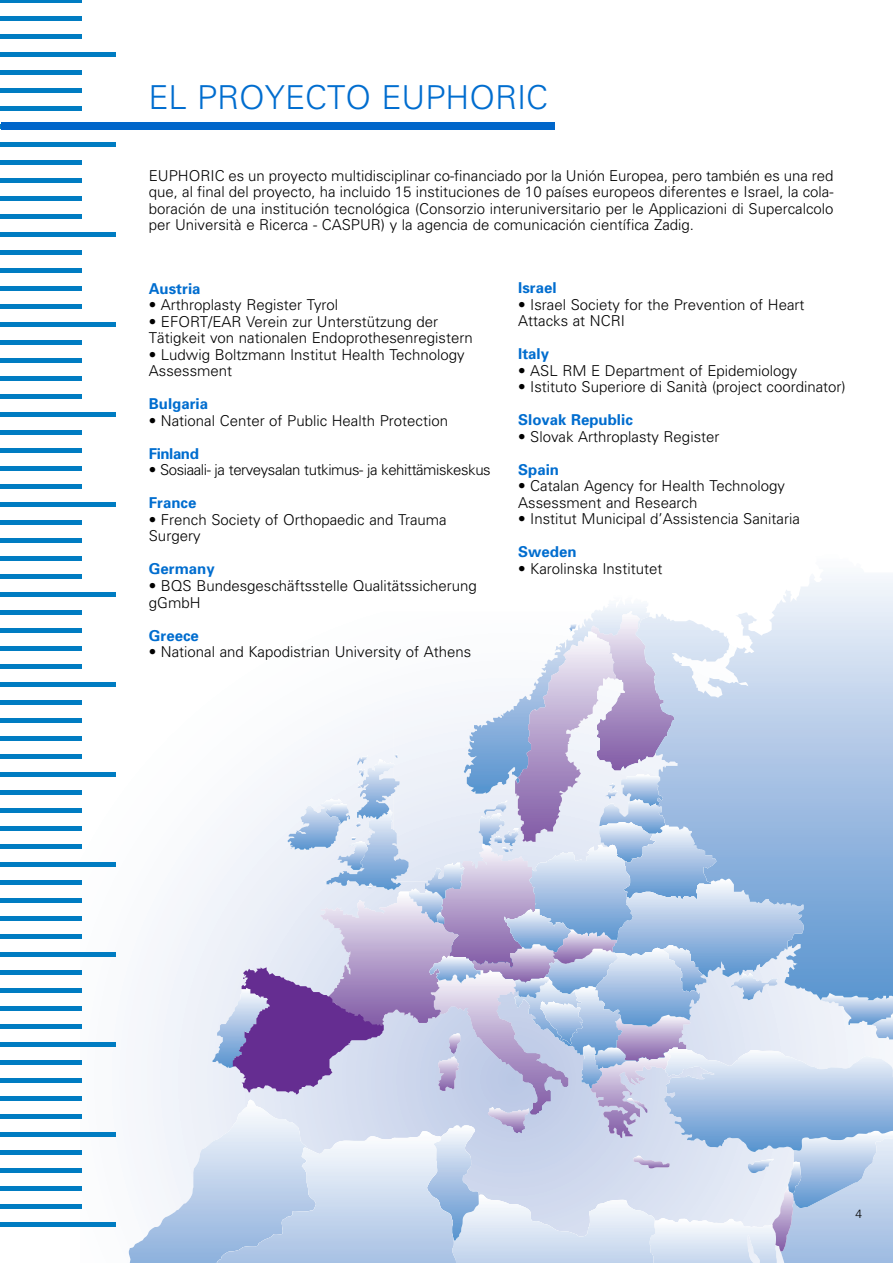
<style>
.page{position:relative;width:893px;height:1263px;background:#fff}
.page>*{position:absolute;margin:0;border:0;box-sizing:border-box;transform-origin:0 0}
.t1{font:300 33px "Univers";color:#006dcf}
.t2{font:300 15px/16.5px "Univers";color:#000}
.t3{font:700 15px "Univers";color:#006dcf}
.t4{font:300 15px "Univers";letter-spacing:-.03em;color:#000}
.t5{font:700 15px "Univers";letter-spacing:-.03em;color:#006dcf}
.t6{font:300 12px "Univers";color:#000}
</style>
<div class="page">
<svg style="left:785px;top:576px;width:108px;height:18px;fill:#f0f5fa"></svg>
<svg style="left:128px;top:594px;width:765px;height:669px"></svg>
<div style="left:0;top:1222px;width:115px;height:5px;background:#007cc2"></div>
<div style="left:0;top:1204px;width:82px;height:5px;background:#007cc2"></div>
<div style="left:0;top:1186px;width:82px;height:5px;background:#007cc2"></div>
<div style="left:0;top:1168px;width:82px;height:5px;background:#007cc2"></div>
<div style="left:0;top:1150px;width:82px;height:5px;background:#007cc2"></div>
<hr style="left:0;top:1043px;width:115px;height:4px;background:#007cc2">
<div style="left:0;top:1060px;width:82px;height:5px;background:#007cc2"></div>
<div style="left:0;top:1078px;width:82px;height:5px;background:#007cc2"></div>
<div style="left:0;top:1096px;width:82px;height:5px;background:#007cc2"></div>
<div style="left:0;top:1114px;width:82px;height:5px;background:#007cc2"></div>
<div style="left:0;top:1132px;width:115px;height:5px;background:#007cc2"></div>
<div style="left:0;top:1024px;width:82px;height:5px;background:#007cc2"></div>
<hr style="left:0;top:1007px;width:82px;height:4px;background:#007cc2">
<div style="left:0;top:988px;width:82px;height:5px;background:#007cc2"></div>
<hr style="left:0;top:971px;width:82px;height:4px;background:#007cc2">
<div style="left:0;top:862px;width:115px;height:5px;background:#007cc2"></div>
<div style="left:0;top:880px;width:82px;height:5px;background:#007cc2"></div>
<div style="left:0;top:898px;width:82px;height:5px;background:#007cc2"></div>
<div style="left:0;top:916px;width:82px;height:5px;background:#007cc2"></div>
<hr style="left:0;top:935px;width:82px;height:4px;background:#007cc2">
<div style="left:0;top:952px;width:115px;height:5px;background:#007cc2"></div>
<div style="left:0;top:844px;width:82px;height:5px;background:#007cc2"></div>
<div style="left:0;top:826px;width:82px;height:5px;background:#007cc2"></div>
<div style="left:0;top:808px;width:82px;height:5px;background:#007cc2"></div>
<div style="left:0;top:790px;width:82px;height:5px;background:#007cc2"></div>
<div style="left:0;top:682px;width:115px;height:5px;background:#007cc2"></div>
<div style="left:0;top:700px;width:82px;height:5px;background:#007cc2"></div>
<div style="left:0;top:718px;width:82px;height:5px;background:#007cc2"></div>
<div style="left:0;top:736px;width:82px;height:5px;background:#007cc2"></div>
<div style="left:0;top:754px;width:82px;height:5px;background:#007cc2"></div>
<div style="left:0;top:772px;width:115px;height:5px;background:#007cc2"></div>
<div style="left:0;top:664px;width:82px;height:5px;background:#007cc2"></div>
<div style="left:0;top:646px;width:82px;height:5px;background:#007cc2"></div>
<div style="left:0;top:628px;width:82px;height:5px;background:#007cc2"></div>
<div style="left:0;top:610px;width:82px;height:5px;background:#007cc2"></div>
<div style="left:0;top:502px;width:115px;height:5px;background:#007cc2"></div>
<hr style="left:0;top:521px;width:82px;height:4px;background:#007cc2">
<div style="left:0;top:538px;width:82px;height:5px;background:#007cc2"></div>
<div style="left:0;top:556px;width:82px;height:5px;background:#007cc2"></div>
<div style="left:0;top:574px;width:82px;height:5px;background:#007cc2"></div>
<div style="left:0;top:592px;width:115px;height:5px;background:#007cc2"></div>
<hr style="left:0;top:485px;width:82px;height:4px;background:#007cc2">
<div style="left:0;top:466px;width:82px;height:5px;background:#007cc2"></div>
<hr style="left:0;top:449px;width:82px;height:4px;background:#007cc2">
<div style="left:0;top:430px;width:82px;height:5px;background:#007cc2"></div>
<div style="left:0;top:322px;width:115px;height:5px;background:#007cc2"></div>
<div style="left:0;top:340px;width:82px;height:5px;background:#007cc2"></div>
<div style="left:0;top:358px;width:82px;height:5px;background:#007cc2"></div>
<div style="left:0;top:376px;width:82px;height:5px;background:#007cc2"></div>
<div style="left:0;top:394px;width:82px;height:5px;background:#007cc2"></div>
<hr style="left:0;top:413px;width:115px;height:4px;background:#007cc2">
<div style="left:0;top:304px;width:82px;height:5px;background:#007cc2"></div>
<div style="left:0;top:286px;width:82px;height:5px;background:#007cc2"></div>
<div style="left:0;top:268px;width:82px;height:5px;background:#007cc2"></div>
<div style="left:0;top:250px;width:82px;height:5px;background:#007cc2"></div>
<div style="left:0;top:142px;width:115px;height:5px;background:#007cc2"></div>
<div style="left:0;top:160px;width:82px;height:5px;background:#007cc2"></div>
<div style="left:0;top:178px;width:82px;height:5px;background:#007cc2"></div>
<div style="left:0;top:196px;width:82px;height:5px;background:#007cc2"></div>
<div style="left:0;top:214px;width:82px;height:5px;background:#007cc2"></div>
<div style="left:0;top:232px;width:115px;height:5px;background:#007cc2"></div>
<div style="left:0;top:124px;width:82px;height:5px;background:#007cc2"></div>
<div style="left:0;top:106px;width:82px;height:5px;background:#007cc2"></div>
<div style="left:0;top:88px;width:82px;height:5px;background:#007cc2"></div>
<div style="left:0;top:70px;width:82px;height:5px;background:#007cc2"></div>
<hr style="left:0;top:0;width:82px;height:3px;background:#007cc2">
<div style="left:0;top:16px;width:82px;height:5px;background:#007cc2"></div>
<div style="left:0;top:34px;width:82px;height:5px;background:#007cc2"></div>
<div style="left:0;top:52px;width:115px;height:5px;background:#007cc2"></div>
<div style="left:1px;top:123px;width:553px;height:7px;background:#0066ca"></div>
<h1 class="t1" style="left:148px;top:85px;width:401px">EL PROYECTO EUPHORIC</h1>
<p class="t2" style="left:149px;top:169px;width:686px;text-align:justify">EUPHORIC es un proyecto multidisciplinar co-financiado por la Unión Europea, pero también es una red que, al final del proyecto, ha incluido 15 instituciones de 10 países europeos diferentes e Israel, la cola&shy;boración de una institución tecnológica (Consorzio interuniversitario per le Applicazioni di Supercalcolo per Università e Ricerca - CASPUR) y la agencia de comunicación científica Zadig.</p>
<p class="t3" style="left:149px;top:283px;width:53px">Austria</p>
<p class="t2" style="left:149px;top:298px;width:191px">• Arthroplasty Register Tyrol</p>
<p class="t2" style="left:149px;top:315px;width:325px">• EFORT/EAR Verein zur Unterstützung der<br>Tätigkeit von nationalen Endoprothesenregistern</p>
<p class="t2" style="left:149px;top:348px;width:317px">• Ludwig Boltzmann Institut Health Technology<br>Assessment</p>
<p class="t3" style="left:149px;top:399px;width:61px">Bulgaria</p>
<p class="t2" style="left:149px;top:414px;width:301px">• National Center of Public Health Protection</p>
<p class="t5" style="left:149px;top:448px;width:51px">Finland</p>
<p class="t4" style="left:149px;top:465px;width:343px">• Sosiaali- ja terveysalan tutkimus- ja kehittämiskeskus</p>
<p class="t3" style="left:149px;top:498px;width:49px">France</p>
<p class="t2" style="left:149px;top:513px;width:299px">• French Society of Orthopaedic and Trauma<br>Surgery</p>
<p class="t3" style="left:149px;top:564px;width:67px">Germany</p>
<p class="t2" style="left:149px;top:579px;width:330px">• BQS Bundesgeschäftsstelle Qualitätssicherung gGmbH</p>
<p class="t3" style="left:149px;top:630px;width:52px">Greece</p>
<p class="t2" style="left:149px;top:645px;width:324px">• National and Kapodistrian University of Athens</p>
<p class="t3" style="left:518px;top:282px;width:40px">Israel</p>
<p class="t2" style="left:518px;top:297px;width:288px">• Israel Society for the Prevention of Heart<br>Attacks at NCRI</p>
<p class="t3" style="left:518px;top:348px;width:32px">Italy</p>
<p class="t2" style="left:518px;top:363px;width:281px">• ASL RM E Department of Epidemiology</p>
<p class="t2" style="left:518px;top:380px;width:329px">• Istituto Superiore di Sanità (project coordinator)</p>
<p class="t3" style="left:518px;top:414px;width:116px">Slovak Republic</p>
<p class="t2" style="left:518px;top:429px;width:203px">• Slovak Arthroplasty Register</p>
<p class="t3" style="left:518px;top:464px;width:42px">Spain</p>
<p class="t2" style="left:518px;top:479px;width:268px">• Catalan Agency for Health Technology<br>Assessment and Research</p>
<p class="t2" style="left:518px;top:512px;width:283px">• Institut Municipal d’Assistencia Sanitaria</p>
<p class="t3" style="left:518px;top:546px;width:60px">Sweden</p>
<p class="t2" style="left:518px;top:561px;width:146px">• Karolinska Institutet</p>
<p class="t6" style="left:855px;top:1209px;width:8px">4</p>
</div>
